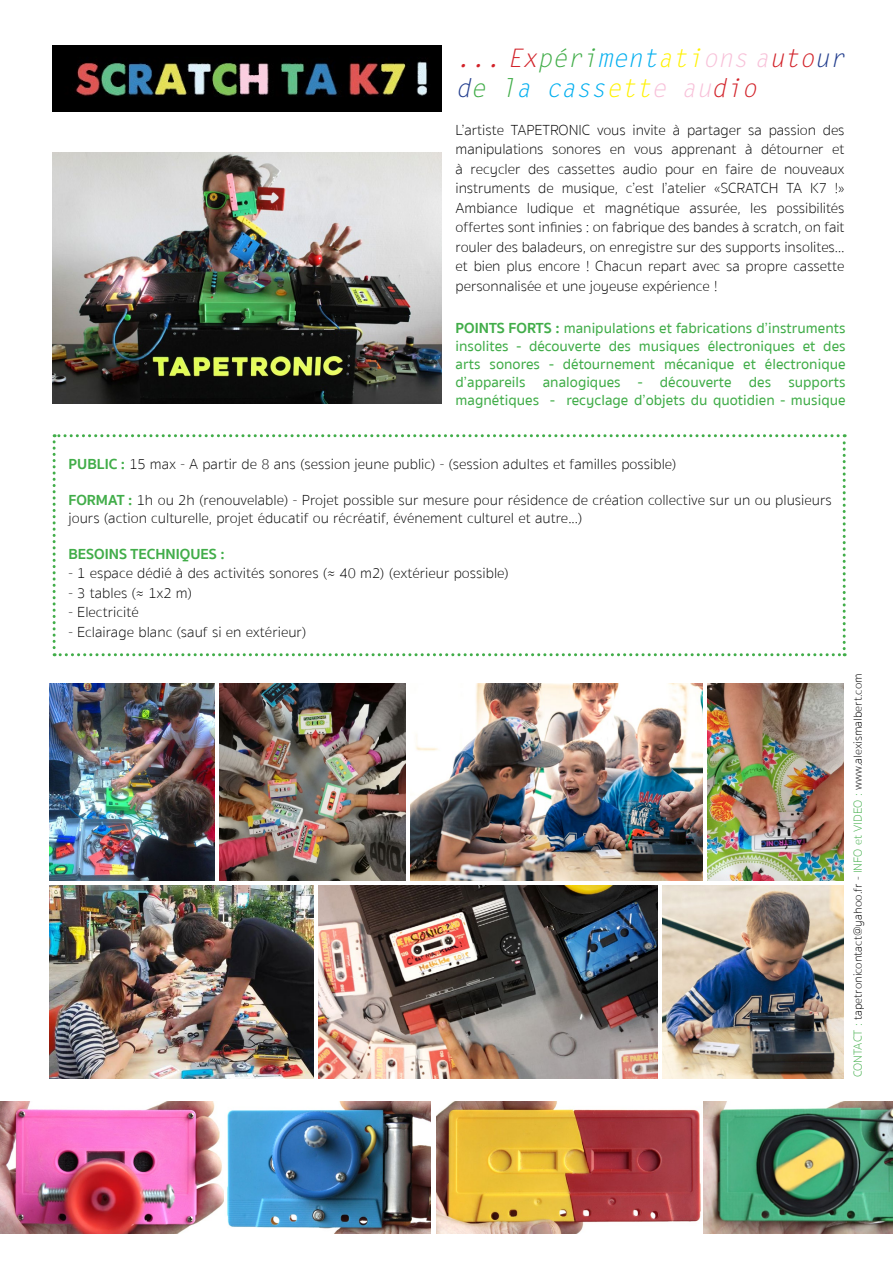
<style>
.page{position:relative;width:893px;height:1263px;background:#fff}
.page>*{position:absolute;margin:0;border:0;box-sizing:border-box;transform-origin:0 0}
.t1{font:italic 25.5px/30.6px "Letter Gothic Std";letter-spacing:-.01em;color:#d2232a}
.t2{font:100 15px/19.5px "Sukhumvit Set";color:#000;text-align:justify}
.t3{font:500 15px/18px "Sukhumvit Set";color:#41ad49;text-align:justify}
.t4{font:700 15px "Sukhumvit Set";color:#41ad49}
.t5{font:100 12px "Sukhumvit Set";color:#000}
.s1{color:#41ad49}
.s2{color:#00aeef}
.s3{color:#fff200}
.s4{color:#f8c1d9}
.s5{color:#25408f}
.s6{font-weight:700}
.s7{font-weight:700;color:#41ad49}
</style>
<div class="page">
<img style="left:0;top:1101px;width:224px;height:132px">
<img style="left:227px;top:1101px;width:204px;height:132px">
<svg style="left:53px;top:434px;width:793px;height:222px"></svg>
<img style="left:52px;top:152px;width:389px;height:251px">
<img style="left:52px;top:45px;width:389px;height:67px">
<img style="left:219px;top:683px;width:482px;height:198px">
<img style="left:701px;top:683px;width:142px;height:198px">
<img style="left:437px;top:1101px;width:456px;height:132px">
<img style="left:50px;top:886px;width:793px;height:192px">
<img style="left:50px;top:683px;width:165px;height:198px">
<hr style="left:406px;top:678px;width:4px;height:204px;background:#fff">
<hr style="left:703px;top:680px;width:4px;height:203px;background:#fff">
<hr style="left:658px;top:883px;width:3px;height:203px;background:#fff">
<hr style="left:314px;top:884px;width:4px;height:204px;background:#fff">
<h1 class="t1" style="left:455px;top:43px;width:391px">... Ex<span class="s1">péri</span><span class="s2">ment</span><span class="s3">ati</span><span class="s4">ons a</span>uto<span class="s5">ur d</span><span class="s1">e l</span><span class="s2">a cass</span><span class="s3">ett</span><span class="s4">e au</span>dio</h1>
<p class="t2" style="left:455px;top:120px;width:391px">L’artiste TAPETRONIC vous invite à partager sa passion des manipulations sonores en vous apprenant à détourner et à recycler des cassettes audio pour en faire de nouveaux instruments de musique, c’est l’atelier «SCRATCH TA K7 !» Ambiance ludique et magnétique assurée, les possibilités offertes sont infinies : on fabrique des bandes à scratch, on fait rouler des baladeurs, on enregistre sur des supports insolites… et bien plus encore ! Chacun repart avec sa propre cassette personnalisée et une joyeuse expérience !</p>
<p class="t3" style="left:455px;top:319px;width:392px"><span class="s6">POINTS FORTS :</span> manipulations et fabrications d’instruments insolites - découverte des musiques électroniques et des arts sonores - détournement mécanique et électronique d’appareils analogiques - découverte des supports magnétiques - recyclage d’objets du quotidien - musique</p>
<p class="t2" style="left:69px;top:454px;width:610px"><span class="s7">PUBLIC :</span> 15 max - A partir de 8 ans (session jeune public) - (session adultes et familles possible)</p>
<p class="t2" style="left:69px;top:491px;width:765px;line-height:18px"><span class="s7">FORMAT :</span> 1h ou 2h (renouvelable) - Projet possible sur mesure pour résidence de création collective sur un ou plusieurs jours (action culturelle, projet éducatif ou récréatif, événement culturel et autre...)</p>
<p class="t4" style="left:69px;top:542px;width:158px">BESOINS TECHNIQUES :</p>
<p class="t2" style="left:69px;top:564px;width:442px">- 1 espace dédié à des activités sonores (≈ 40 m2) (extérieur possible)</p>
<p class="t2" style="left:69px;top:583px;width:125px">- 3 tables (≈ 1x2 m)</p>
<p class="t2" style="left:69px;top:603px;width:72px">- Electricité</p>
<p class="t2" style="left:69px;top:622px;width:239px">- Eclairage blanc (sauf si en extérieur)</p>
<p class="t5" style="left:849px;top:1077px;width:405px;rotate:-90deg"><span class="s1">CONTACT :</span> tapetronicontact@yahoo.fr - <span class="s1">INFO et VIDEO :</span> www.alexismalbert.com</p>
</div>
